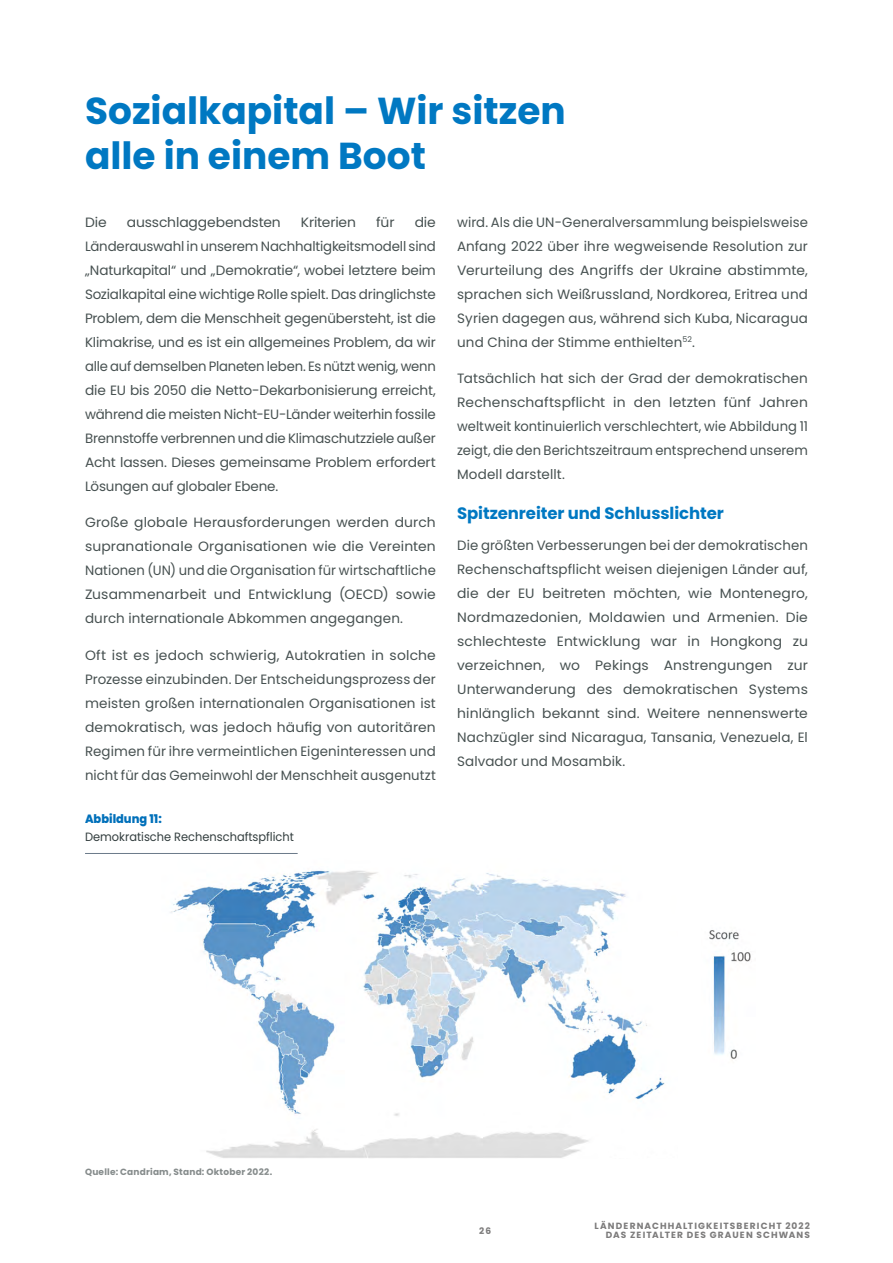
<style>
.page{position:relative;width:893px;height:1263px;background:#fff}
.page>*{position:absolute;margin:0;border:0;box-sizing:border-box;transform-origin:0 0}
.t1{font:700 37.5px/45px "Poppins";color:#0078c2}
.t2{font:700 16.5px "Poppins";letter-spacing:-.005em;color:#0078c2}
.t3{font:13.5px/24px "Poppins";letter-spacing:.005em;color:#475151;text-align:justify}
.t4{font:13.5px "Poppins";letter-spacing:-.015em;color:#475151}
.t5{font:12px "Poppins";color:#323d3e;scale:.95 1}
.t6{font:800 12px "Poppins";color:#0070ba;scale:.95 1}
.t7{font:700 9px/9px "Poppins";letter-spacing:.125em;color:#7c7b7b;text-align:right}
.t8{font:700 9px "Poppins";letter-spacing:.02em;color:#858b8b}
</style>
<div class="page">
<img style="left:170px;top:870px;width:495px;height:288px">
<img style="left:709px;top:930px;width:42px;height:129px">
<hr style="left:85px;top:853px;width:213px;height:1px;background:#6b7a8a">
<h1 class="t1" style="left:85px;top:89px;width:482px">Sozialkapital – Wir sitzen alle in einem Boot</h1>
<p class="t3" style="left:85px;top:210px;width:23px">Die</p>
<p class="t3" style="left:127px;top:210px;width:155px">ausschlaggebendsten</p>
<p class="t4" style="left:301px;top:214px;width:57px">Kriterien</p>
<p class="t3" style="left:376px;top:210px;width:20px">für</p>
<p class="t3" style="left:85px;top:210px;width:352px;text-indent:330px">die Länderauswahl in unserem Nachhaltigkeitsmodell sind „Naturkapital“ und „Demokratie“, wobei letztere beim Sozialkapital eine wichtige Rolle spielt. Das dringlichste Problem, dem die Menschheit gegenübersteht, ist die Klimakrise, und es ist ein allgemeines Problem, da wir alle auf demselben Planeten leben. Es nützt wenig, wenn die EU bis 2050 die Netto-Dekarbonisierung erreicht, während die meisten Nicht-EU-Länder weiterhin fossile Brennstoffe verbrennen und die Klimaschutzziele außer Acht lassen. Dieses gemeinsame Problem erfordert Lösungen auf globaler Ebene.</p>
<p class="t3" style="left:85px;top:511px;width:352px">Große globale Herausforderungen werden durch supranationale Organisationen wie die Vereinten Nationen (UN) und die Organisation für wirtschaftliche Zusammenarbeit und Entwicklung (OECD) sowie durch internationale Abkommen angegangen.</p>
<p class="t3" style="left:85px;top:643px;width:352px">Oft ist es jedoch schwierig, Autokratien in solche Prozesse einzubinden. Der Entscheidungsprozess der meisten großen internationalen Organisationen ist demokratisch, was jedoch häufig von autoritären Regimen für ihre vermeintlichen Eigeninteressen und nicht für das Gemeinwohl der Menschheit ausgenutzt</p>
<p class="t6" style="left:85px;top:811px;width:82px">Abbildung 11:</p>
<p class="t5" style="left:85px;top:829px;width:221px">Demokratische Rechenschaftspflicht</p>
<p class="t3" style="left:457px;top:210px;width:352px">wird. Als die UN-Generalversammlung beispielsweise Anfang 2022 über ihre wegweisende Resolution zur Verurteilung des Angriffs der Ukraine abstimmte, sprachen sich Weißrussland, Nordkorea, Eritrea und Syrien dagegen aus, während sich Kuba, Nicaragua und China der Stimme enthielten<sup>52</sup>.</p>
<p class="t3" style="left:457px;top:367px;width:352px">Tatsächlich hat sich der Grad der demokratischen Rechenschaftspflicht in den letzten fünf Jahren weltweit kontinuierlich verschlechtert, wie Abbildung 11 zeigt, die den Berichtszeitraum entsprechend unserem Modell darstellt.</p>
<p class="t2" style="left:457px;top:504px;width:268px">Spitzenreiter und Schlusslichter</p>
<p class="t3" style="left:457px;top:533px;width:352px">Die größten Verbesserungen bei der demokratischen Rechenschaftspflicht weisen diejenigen Länder auf, die der EU beitreten möchten, wie Montenegro, Nordmazedonien, Moldawien und Armenien. Die schlechteste Entwicklung war in Hongkong zu verzeichnen, wo Pekings Anstrengungen zur Unterwanderung des demokratischen Systems hinlänglich bekannt sind. Weitere nennenswerte Nachzügler sind Nicaragua, Tansania, Venezuela, El Salvador und Mosambik.</p>
<p class="t8" style="left:85px;top:1166px;width:189px">Quelle: Candriam, Stand: Oktober 2022.</p>
<p class="t7" style="left:479px;top:1226px;width:13px">26</p>
<p class="t7" style="left:595px;top:1221px;width:217px">LÄNDERNACHHALTIGKEITSBERICHT 2022<br>DAS ZEITALTER DES GRAUEN SCHWANS</p>
</div>
